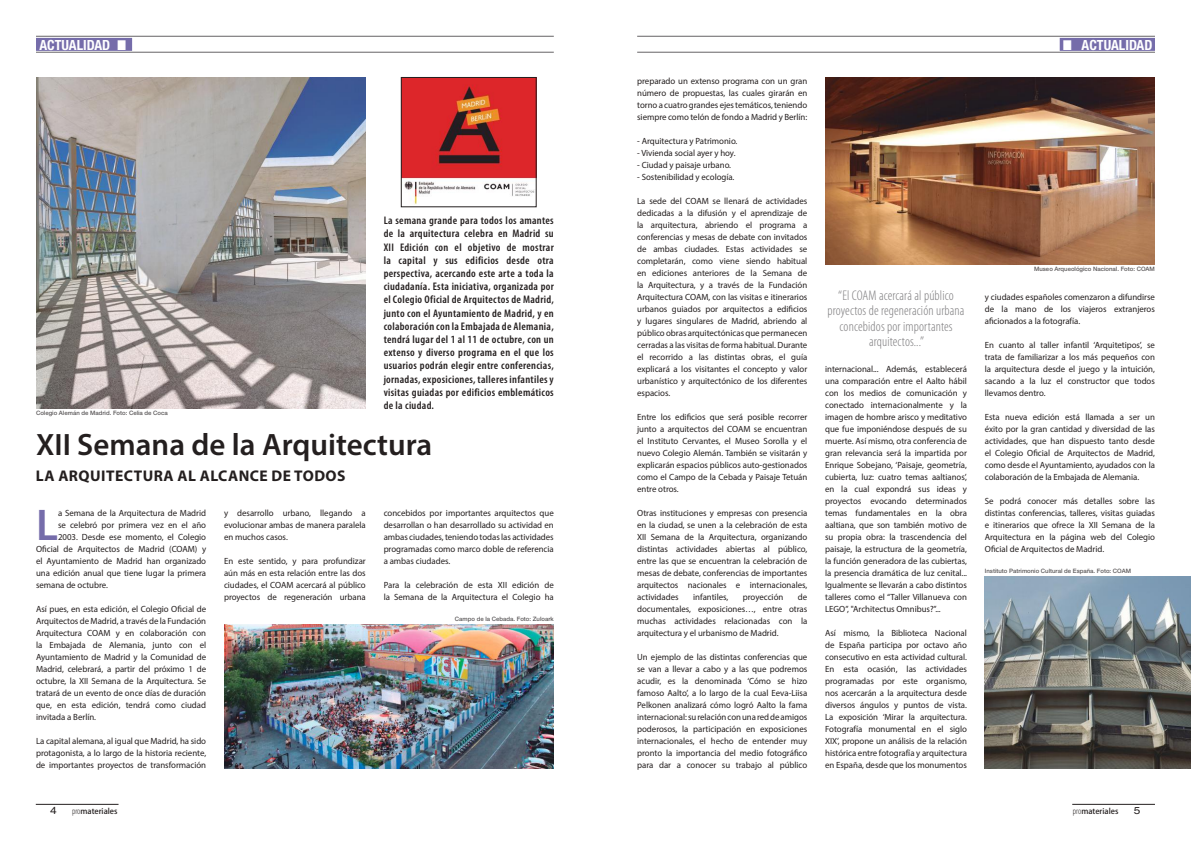
<style>
.page{position:relative;width:1191px;height:842px;background:#fff}
.page>*{position:absolute;margin:0;border:0;box-sizing:border-box;transform-origin:0 0}
.t1{font:600 44.6px "Myriad Pro";color:#756caa}
.t2{font:600 31px "Myriad Pro";color:#241f1f}
.t3{font:700 15.5px "Myriad Pro";letter-spacing:.03em;color:#241f1f}
.t4{font:300 condensed 14px/15.5px "Myriad Pro";letter-spacing:.01em;color:#7d7c7e;text-align:center}
.t5{font:700 condensed 14px "Helvetica Neue";color:#fff}
.t6{font:600 condensed 11px/13.2px "Myriad Pro";letter-spacing:.025em;color:#241f1f;text-align:justify}
.t7{font:expanded 10px "Helvetica Neue";color:#241f1f}
.t8{font:9px/12px "Myriad Pro";letter-spacing:-.005em;color:#241f1f;text-align:justify}
.t9{font:500 7.8px "Koz Go Std";color:#241f1f}
.t10{font:500 6px "Helvetica Neue";color:#5a5758}
.s1{font-family:"Arial Narrow";font-weight:400;font-stretch:normal;font-size:21px}
.s2{color:#756caa}
.s3{font-family:"Myriad Pro";font-weight:300;font-stretch:condensed;font-size:9.1px}
</style>
<div class="page">
<div style="left:36px;top:38px;width:96px;height:13px;background:#756caa"></div>
<div style="left:1059px;top:38px;width:96px;height:13px;background:#756caa"></div>
<hr style="left:36px;top:52px;width:518px;height:1px;background:#656365">
<hr style="left:637px;top:52px;width:518px;height:1px;background:#656365">
<hr style="left:36px;top:36px;width:518px;height:1px;background:#656365">
<hr style="left:637px;top:36px;width:518px;height:1px;background:#656365">
<hr style="left:1072px;top:804px;width:83px;height:1px;background:#241f1f">
<hr style="left:36px;top:804px;width:82px;height:1px;background:#241f1f">
<img style="left:36px;top:78px;width:330px;height:330px">
<img style="left:403px;top:79px;width:131px;height:126px">
<div style="left:401px;top:77px;width:135px;height:130px;border:1px solid #241f1f"></div>
<img style="left:224px;top:624px;width:330px;height:144px">
<img style="left:984px;top:576px;width:207px;height:192px">
<img style="left:825px;top:77px;width:330px;height:187px">
<h3 class="t5" style="left:39px;top:36px;width:90px">ACTUALIDAD <span class="s1">■</span></h3>
<h3 class="t5" style="left:1063px;top:36px;width:93px"><span class="s1">■</span> ACTUALIDAD<span class="s2">.</span></h3>
<p class="t6" style="left:384px;top:214px;width:172px">La semana grande para todos los amantes de la arquitectura celebra en Madrid su XII Edición con el objetivo de mostrar la capital y sus edificios desde otra perspectiva, acercando este arte a toda la ciudadanía. Esta iniciativa, organizada por el Colegio Oficial de Arquitectos de Madrid, junto con el Ayuntamiento de Madrid, y en colaboración con la Embajada de Alemania, tendrá lugar del 1 al 11 de octubre, con un extenso y diverso programa en el que los usuarios podrán elegir entre conferencias, jornadas, exposiciones, talleres infantiles y visitas guiadas por edificios emblemáticos de la ciudad.</p>
<h2 class="t2" style="left:36px;top:425px;width:397px">XII Semana de la Arquitectura</h2>
<h3 class="t3" style="left:36px;top:466px;width:311px">LA ARQUITECTURA AL ALCANCE DE TODOS</h3>
<h1 class="t1" style="left:36px;top:497px;width:23px">L</h1>
<p class="t8" style="left:58px;top:507px;width:150px">a Semana de la Arquitectura de Madrid</p>
<p class="t10" style="left:36px;top:410px;width:133px">Colegio Alemán de Madrid. Foto: Celia de Coca</p>
<p class="t8" style="left:224px;top:507px;width:143px">y desarrollo urbano, llegando a evolucionar ambas de manera paralela en muchos casos.</p>
<p class="t8" style="left:224px;top:555px;width:143px">En este sentido, y para profundizar aún más en esta relación entre las dos ciudades, el COAM acercará al público proyectos de regeneración urbana</p>
<p class="t8" style="left:384px;top:507px;width:172px">concebidos por importantes arquitectos que desarrollan o han desarrollado su actividad en ambas ciudades, teniendo todas las actividades programadas como marco doble de referencia a ambas ciudades.</p>
<p class="t8" style="left:384px;top:579px;width:172px">Para la celebración de esta XII edición de la Semana de la Arquitectura el Colegio ha</p>
<p class="t8" style="left:58px;top:519px;width:150px">se celebró por primera vez en el año</p>
<p class="t8" style="left:58px;top:531px;width:150px">2003. Desde ese momento, el Colegio</p>
<p class="t8" style="left:36px;top:543px;width:172px">Oficial de Arquitectos de Madrid (COAM) y</p>
<p class="t8" style="left:36px;top:555px;width:172px">el Ayuntamiento de Madrid han organizado</p>
<p class="t8" style="left:36px;top:567px;width:172px">una edición anual que tiene lugar la primera</p>
<p class="t8" style="left:36px;top:579px;width:73px">semana de octubre.</p>
<p class="t8" style="left:36px;top:603px;width:172px">Así pues, en esta edición, el Colegio Oficial de Arquitectos de Madrid, a través de la Fundación Arquitectura COAM y en colaboración con la Embajada de Alemania, junto con el Ayuntamiento de Madrid y la Comunidad de Madrid, celebrará, a partir del próximo 1 de octubre, la XII Semana de la Arquitectura. Se tratará de un evento de once días de duración que, en esta edición, tendrá como ciudad invitada a Berlín.</p>
<p class="t8" style="left:36px;top:735px;width:172px">La capital alemana, al igual que Madrid, ha sido protagonista, a lo largo de la historia reciente, de importantes proyectos de transformación</p>
<p class="t10" style="left:455px;top:615px;width:100px">Campo de la Cebada. Foto: Zuloark</p>
<p class="t8" style="left:637px;top:75px;width:172px">preparado un extenso programa con un gran número de propuestas, las cuales girarán en torno a cuatro grandes ejes temáticos, teniendo siempre como telón de fondo a Madrid y Berlín:</p>
<p class="t8" style="left:637px;top:135px;width:102px">- Arquitectura y Patrimonio.</p>
<p class="t8" style="left:637px;top:147px;width:100px">- Vivienda social ayer y hoy.</p>
<p class="t8" style="left:637px;top:159px;width:95px">- Ciudad y paisaje urbano.</p>
<p class="t8" style="left:637px;top:171px;width:99px">- Sostenibilidad y ecología.</p>
<p class="t8" style="left:637px;top:195px;width:172px">La sede del COAM se llenará de actividades dedicadas a la difusión y el aprendizaje de la arquitectura, abriendo el programa a conferencias y mesas de debate con invitados de ambas ciudades. Estas actividades se completarán, como viene siendo habitual en ediciones anteriores de la Semana de la Arquitectura, y a través de la Fundación Arquitectura COAM, con las visitas e itinerarios urbanos guiados por arquitectos a edificios y lugares singulares de Madrid, abriendo al público obras arquitectónicas que permanecen cerradas a las visitas de forma habitual. Durante el recorrido a las distintas obras, el guía explicará a los visitantes el concepto y valor urbanístico y arquitectónico de los diferentes espacios.</p>
<p class="t8" style="left:637px;top:411px;width:172px">Entre los edificios que será posible recorrer junto a arquitectos del COAM se encuentran el Instituto Cervantes, el Museo Sorolla y el nuevo Colegio Alemán. También se visitarán y explicarán espacios públicos auto-gestionados como el Campo de la Cebada y Paisaje Tetuán entre otros.</p>
<p class="t8" style="left:637px;top:507px;width:172px">Otras instituciones y empresas con presencia en la ciudad, se unen a la celebración de esta XII Semana de la Arquitectura, organizando distintas actividades abiertas al público, entre las que se encuentran la celebración de mesas de debate, conferencias de importantes arquitectos nacionales e internacionales, actividades</p>
<p class="t8" style="left:693px;top:591px;width:37px">infantiles,</p>
<p class="t8" style="left:743px;top:591px;width:42px">proyección</p>
<p class="t8" style="left:637px;top:591px;width:172px;text-indent:161px">de documentales, exposiciones…, entre otras muchas actividades relacionadas con la arquitectura y el urbanismo de Madrid.</p>
<p class="t8" style="left:637px;top:651px;width:172px">Un ejemplo de las distintas conferencias que se van a llevar a cabo y a las que podremos acudir, es la denominada ‘Cómo se hizo famoso Aalto’, a lo largo de la cual Eeva-Liisa Pelkonen analizará cómo logró Aalto la fama internacional: su relación con una red de amigos poderosos, la participación en exposiciones internacionales, el hecho de entender muy pronto la importancia del medio fotográfico para dar a conocer su trabajo al público</p>
<h3 class="t4" style="left:827px;top:288px;width:138px">“El COAM acercará al público proyectos de regeneración urbana concebidos por importantes arquitectos...”</h3>
<p class="t8" style="left:825px;top:363px;width:143px">internacional... Además, establecerá una comparación entre el Aalto hábil con los medios de comunicación y conectado internacionalmente y la imagen de hombre arisco y meditativo que fue imponiéndose después de su muerte. Así mismo, otra conferencia de gran relevancia será la impartida por Enrique Sobejano, ‘Paisaje, geometría, cubierta, luz: cuatro temas aaltianos’, en la cual expondrá sus ideas y proyectos evocando determinados temas fundamentales en la obra aaltiana, que son también motivo de su propia obra: la trascendencia del paisaje, la estructura de la geometría, la función generadora de las cubiertas, la presencia dramática de luz cenital...<br>Igualmente se llevarán a cabo distintos talleres como el “Taller Villanueva con LEGO”, "Architectus Omnibus?”...</p>
<p class="t8" style="left:825px;top:627px;width:143px">Así mismo, la Biblioteca Nacional de España participa por octavo año consecutivo en esta actividad cultural.<br>En esta ocasión, las actividades programadas por este organismo, nos acercarán a la arquitectura desde diversos ángulos y puntos de vista.<br>La exposición ‘Mirar la arquitectura.<br>Fotografía monumental en el siglo XIX’, propone un análisis de la relación histórica entre fotografía y arquitectura en España, desde que los monumentos</p>
<p class="t10" style="left:1034px;top:266px;width:122px">Museo Arqueológico Nacional. Foto: COAM</p>
<p class="t8" style="left:984px;top:291px;width:172px">y ciudades españoles comenzaron a difundirse de la mano de los viajeros extranjeros aficionados a la fotografía.</p>
<p class="t8" style="left:984px;top:339px;width:172px">En cuanto al taller infantil ‘Arquitetipos’, se trata de familiarizar a los más pequeños con la arquitectura desde el juego y la intuición, sacando a la luz el constructor que todos llevamos dentro.</p>
<p class="t8" style="left:984px;top:411px;width:172px">Esta nueva edición está llamada a ser un éxito por la gran cantidad y diversidad de las actividades, que han dispuesto tanto desde el Colegio Oficial de Arquitectos de Madrid, como desde el Ayuntamiento, ayudados con la colaboración de la Embajada de Alemania.</p>
<p class="t8" style="left:984px;top:495px;width:172px">Se podrá conocer más detalles sobre las distintas conferencias, talleres, visitas guiadas e itinerarios que ofrece la XII Semana de la Arquitectura en la página web del Colegio Oficial de Arquitectos de Madrid.</p>
<p class="t10" style="left:984px;top:568px;width:148px">Instituto Patrimonio Cultural de España. Foto: COAM</p>
<p class="t7" style="left:50px;top:804px;width:8px">4</p>
<p class="t9" style="left:72px;top:806px;width:47px"><span class="s3">pro</span>materiales</p>
<p class="t9" style="left:1073px;top:806px;width:47px"><span class="s3">pro</span>materiales</p>
<p class="t7" style="left:1133px;top:804px;width:8px">5</p>
</div>
